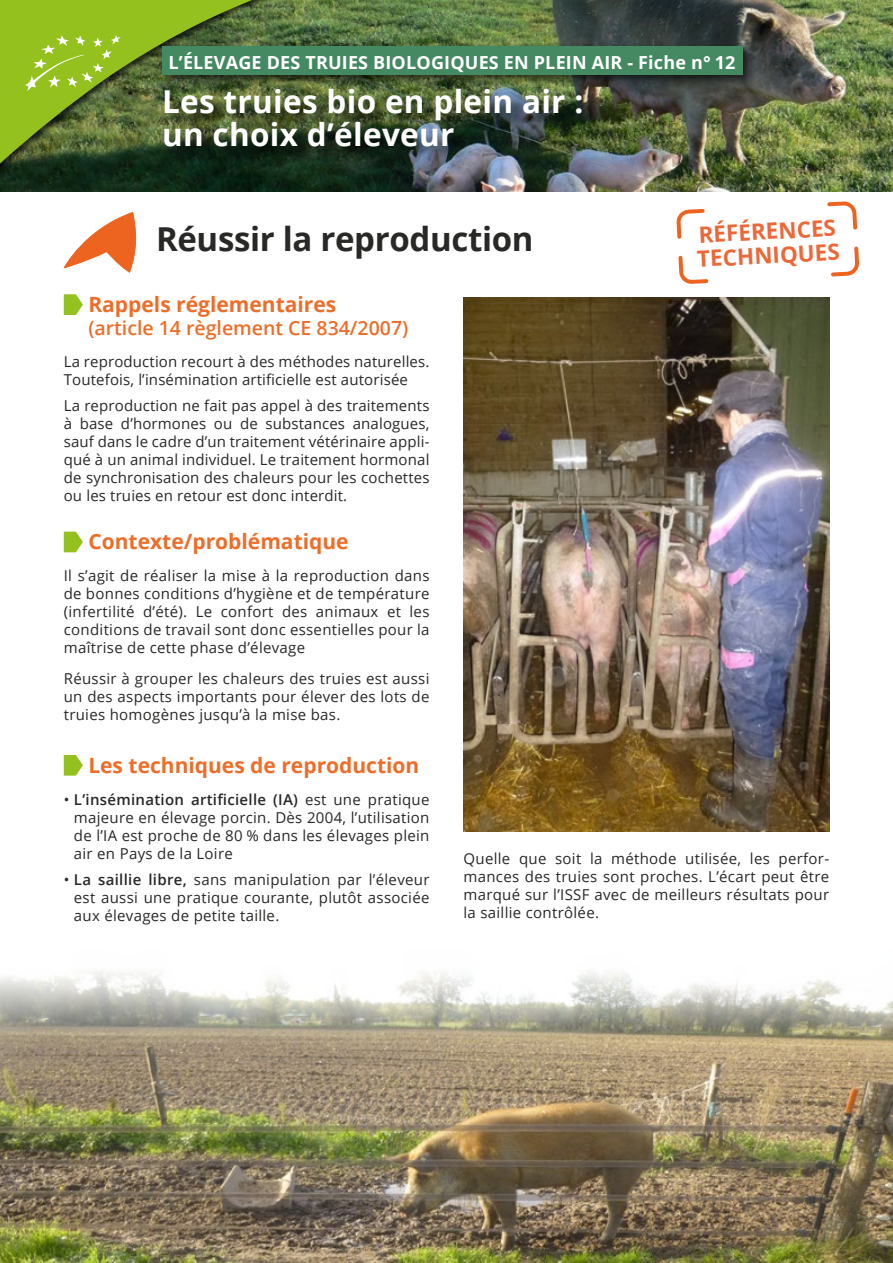
<style>
.page{position:relative;width:893px;height:1263px;background:#fff}
.page>*{position:absolute;margin:0;border:0;box-sizing:border-box;transform-origin:0 0}
.t1{font:700 33px "Open Sans";letter-spacing:-.01em;color:#282827}
.t2{font:700 31.5px/33px "Open Sans";letter-spacing:.01em;color:#fff}
.t3{font:700 22.5px/24px "Open Sans";color:#ec6839}
.t4{font:700 21px "Open Sans";color:#ed6d29}
.t5{font:600 19.5px "Open Sans";color:#ed6d29}
.t6{font:700 18px "Open Sans";letter-spacing:.01em;color:#fff}
.t7{font:15px/18px "Open Sans";letter-spacing:.02em;color:#282827;text-align:justify}
.s1{font-weight:600}
</style>
<div class="page">
<img style="left:0;top:972px;width:893px;height:291px">
<svg style="left:63px;top:212px;width:74px;height:61px"></svg>
<svg style="left:64px;top:294px;width:19px;height:21px"></svg>
<svg style="left:64px;top:532px;width:19px;height:20px"></svg>
<svg style="left:64px;top:755px;width:19px;height:21px"></svg>
<img style="left:463px;top:298px;width:366px;height:533px">
<img style="left:0;top:0;width:893px;height:191px">
<svg style="left:676px;top:208px;width:29px;height:31px"></svg>
<svg style="left:827px;top:201px;width:31px;height:29px"></svg>
<svg style="left:678px;top:255px;width:31px;height:29px"></svg>
<svg style="left:831px;top:246px;width:28px;height:31px"></svg>
<svg style="left:0;top:0;width:269px;height:177px;background:#658326"></svg>
<svg style="left:25px;top:35px;width:96px;height:56px;background:#9abf36"></svg>
<div style="left:157px;top:41px;width:599px;height:47px;background:#000;opacity:.75"></div>
<div style="left:162px;top:46px;width:580px;height:28px;background:#458962"></div>
<div style="left:164px;top:89px;width:435px;height:74px;background:#000;opacity:.75"></div>
<p class="t6" style="left:169px;top:50px;width:568px">L’ÉLEVAGE DES TRUIES BIOLOGIQUES EN PLEIN AIR - Fiche n° 12</p>
<h2 class="t2" style="left:162px;top:84px;width:423px">Les truies bio en plein air : un choix d’éleveur</h2>
<h3 class="t3" style="left:695px;top:222px;width:144px;rotate:-3deg">RÉFÉRENCES<br>TECHNIQUES</h3>
<h1 class="t1" style="left:156px;top:216px;width:379px">Réussir la reproduction</h1>
<h3 class="t4" style="left:88px;top:290px;width:249px">Rappels réglementaires</h3>
<h3 class="t5" style="left:88px;top:314px;width:321px">(article 14 règlement CE 834/2007)</h3>
<p class="t7" style="left:64px;top:352px;width:367px">La reproduction recourt à des méthodes naturelles.<br>Toutefois, l’insémination artificielle est autorisée</p>
<p class="t7" style="left:64px;top:396px;width:367px">La reproduction ne fait pas appel à des traitements à base d’hormones ou de substances analogues, sauf dans le cadre d’un traitement vétérinaire appli&shy;qué à un animal individuel. Le traitement hormonal de synchronisation des chaleurs pour les cochettes ou les truies en retour est donc interdit.</p>
<h3 class="t4" style="left:88px;top:527px;width:262px">Contexte/problématique</h3>
<p class="t7" style="left:64px;top:566px;width:367px">Il s’agit de réaliser la mise à la reproduction dans de bonnes conditions d’hygiène et de température (infertilité d’été). Le confort des animaux et les conditions de travail sont donc essentielles pour la maîtrise de cette phase d’élevage</p>
<p class="t7" style="left:64px;top:669px;width:367px">Réussir à grouper les chaleurs des truies est aussi un des aspects importants pour élever des lots de truies homogènes jusqu’à la mise bas.</p>
<h3 class="t4" style="left:88px;top:750px;width:333px">Les techniques de reproduction</h3>
<p class="t7" style="left:74px;top:790px;width:357px;text-indent:-10px">• <span class="s1">L’insémination artificielle (IA)</span> est une pratique majeure en élevage porcin. Dès 2004, l’utilisation de l’IA est proche de 80 % dans les élevages plein air en Pays de la Loire</p>
<p class="t7" style="left:74px;top:870px;width:357px;text-indent:-10px">• <span class="s1">La saillie libre,</span> sans manipulation par l’éleveur est aussi une pratique courante, plutôt associée aux élevages de petite taille.</p>
<p class="t7" style="left:463px;top:849px;width:367px">Quelle que soit la méthode utilisée, les perfor&shy;mances des truies sont proches. L’écart peut être marqué sur l’ISSF avec de meilleurs résultats pour la saillie contrôlée.</p>
</div>
